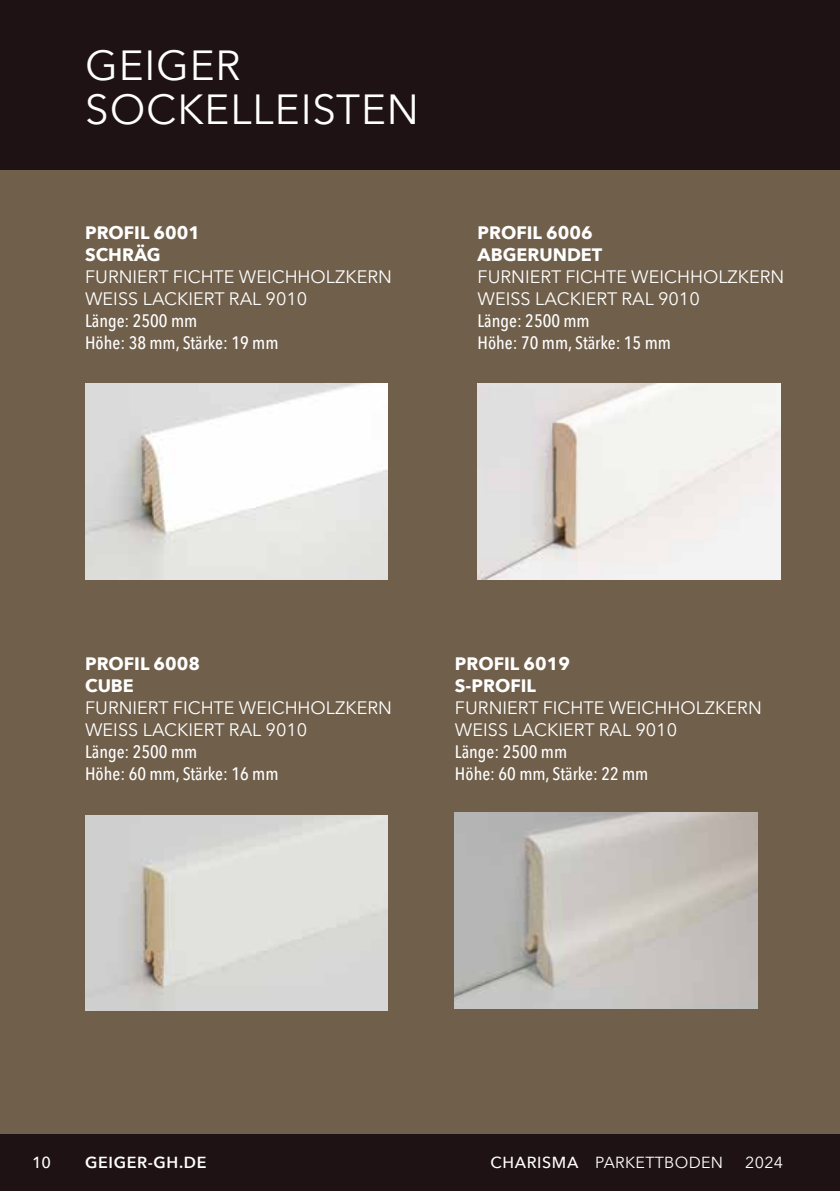
<style>
.page{position:relative;width:840px;height:1191px;background:#fff}
.page>*{position:absolute;margin:0;border:0;box-sizing:border-box;transform-origin:0 0}
.t1{font:42px/44px "Avenir Next LT Pro";letter-spacing:.02em;color:#fff}
.t2{font:18px/22px "Avenir Next LT Pro";color:#fff}
.t3{font:500 condensed 18px/22px "Avenir Next LT Pro";color:#fff}
.t4{font:700 18px/22px "Avenir Next LT Pro";color:#fff}
.t5{font:16px "Avenir Next LT Pro";letter-spacing:.02em;color:#fff}
.t6{font:600 16px "Avenir Next LT Pro";letter-spacing:.04em;color:#fff}
.t7{font:500 16px "Avenir Next LT Pro";color:#fff}
.s1{font-weight:500}
</style>
<div class="page">
<div style="left:0;top:0;width:839px;height:1191px;background:#1f1214"></div>
<div style="left:0;top:170px;width:839px;height:963px;background:#705f4a"></div>
<img style="left:85px;top:815px;width:302px;height:195px">
<img style="left:477px;top:383px;width:302px;height:196px">
<img style="left:454px;top:813px;width:303px;height:195px">
<img style="left:85px;top:383px;width:302px;height:196px">
<h1 class="t1" style="left:85px;top:44px;width:335px">GEIGER<br>SOCKELLEISTEN</h1>
<p class="t4" style="left:85px;top:222px;width:116px">PROFIL 6001<br>SCHRÄG</p>
<p class="t2" style="left:85px;top:266px;width:308px">FURNIERT FICHTE WEICHHOLZKERN<br>WEISS LACKIERT RAL 9010</p>
<p class="t3" style="left:85px;top:310px;width:195px">Länge: 2500 mm<br>Höhe: 38 mm, Stärke: 19 mm</p>
<p class="t4" style="left:477px;top:222px;width:126px">PROFIL 6006<br>ABGERUNDET</p>
<p class="t2" style="left:477px;top:266px;width:308px">FURNIERT FICHTE WEICHHOLZKERN<br>WEISS LACKIERT RAL 9010</p>
<p class="t3" style="left:477px;top:310px;width:195px">Länge: 2500 mm<br>Höhe: 70 mm, Stärke: 15 mm</p>
<p class="t4" style="left:85px;top:653px;width:116px">PROFIL 6008<br>CUBE</p>
<p class="t2" style="left:85px;top:697px;width:308px">FURNIERT FICHTE WEICHHOLZKERN<br>WEISS LACKIERT RAL 9010</p>
<p class="t3" style="left:85px;top:741px;width:195px">Länge: 2500 mm<br>Höhe: 60 mm, Stärke: 16 mm</p>
<p class="t4" style="left:454px;top:653px;width:116px">PROFIL 6019<br>S-PROFIL</p>
<p class="t2" style="left:454px;top:697px;width:308px">FURNIERT FICHTE WEICHHOLZKERN<br>WEISS LACKIERT RAL 9010</p>
<p class="t3" style="left:454px;top:741px;width:195px">Länge: 2500 mm<br>Höhe: 60 mm, Stärke: 22 mm</p>
<p class="t7" style="left:32px;top:1152px;width:21px">10</p>
<p class="t6" style="left:85px;top:1152px;width:123px">GEIGER-GH.DE</p>
<p class="t5" style="left:490px;top:1152px;width:234px"><span class="s1">CHARISMA</span> PARKETTBODEN</p>
<p class="t5" style="left:744px;top:1152px;width:40px">2024</p>
</div>
